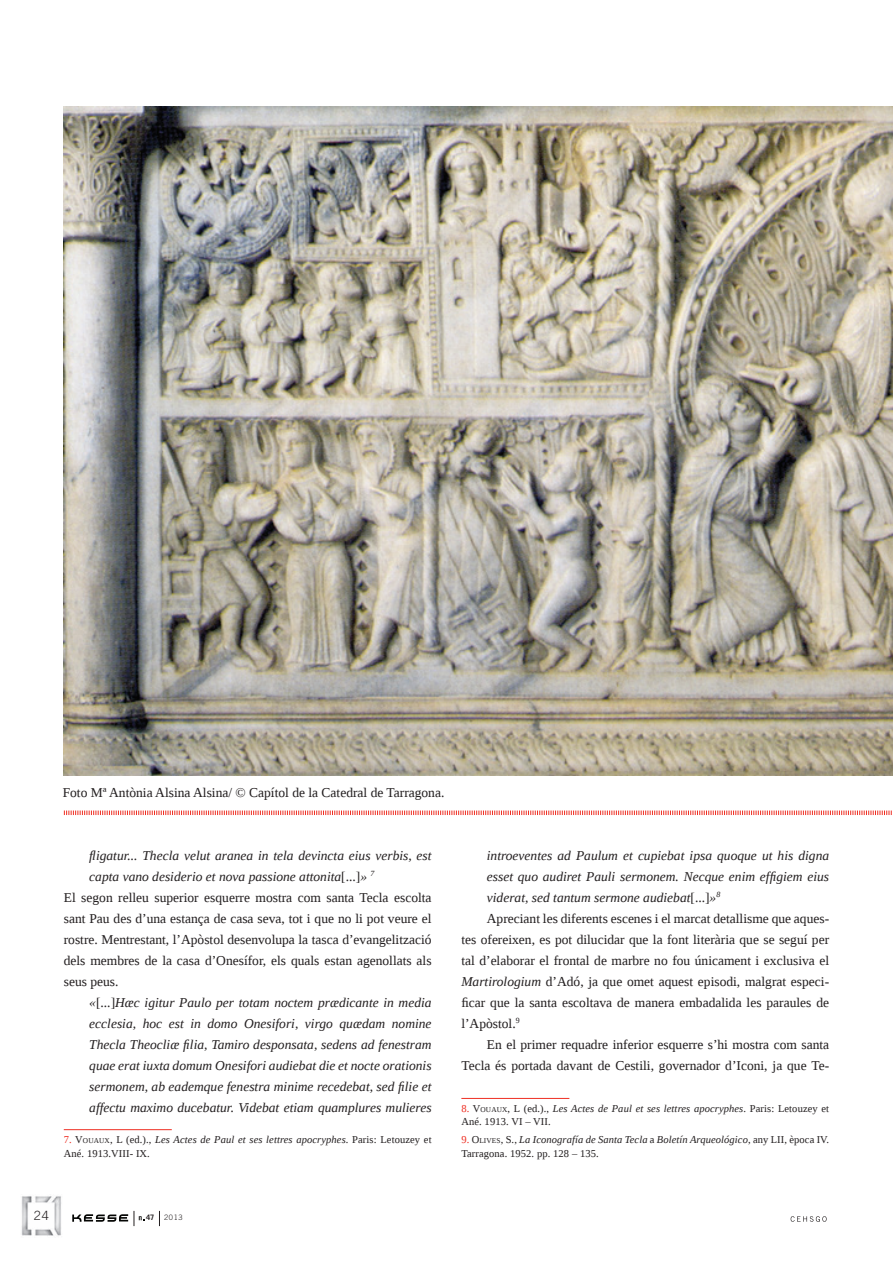
<style>
.page{position:relative;width:893px;height:1263px;background:#fff}
.page>*{position:absolute;margin:0;border:0;box-sizing:border-box;transform-origin:0 0}
.t1{font:13.5px "Liberation Serif";color:#231f20}
.t2{font:italic 13.5px "Liberation Serif";color:#231f20}
.t3{font:300 12.75px "Trade Gothic LT Std";color:#231f20}
.t4{font:10.5px/13.5px "Liberation Serif";letter-spacing:.01em;color:#231f20}
.t5{font:300 7.5px "Trade Gothic LT Std";color:#231f20}
.t6{font:700 7.5px "Trade Gothic LT Std";color:#231f20}
.s1{font-style:normal}
.s2{color:#ee2e22}
.s3{font-style:inherit}
.s4{font-size:7.35px}
.s5{font-style:italic}
</style>
<div class="page">
<svg style="left:72px;top:1214px;width:56px;height:8px"></svg>
<svg style="left:134px;top:1211px;width:10px;height:15px"></svg>
<svg style="left:159px;top:1211px;width:1px;height:15px"></svg>
<svg style="left:791px;top:1216px;width:36px;height:6px"></svg>
<img style="left:21px;top:1196px;width:40px;height:40px">
<hr style="left:461px;top:1098px;width:108px;height:1px;background:#ee2e22">
<hr style="left:64px;top:1129px;width:108px;height:1px;background:#ee2e22">
<img style="left:64px;top:106px;width:829px;height:669px">
<svg style="left:64px;top:810px;width:828px;height:5px"></svg>
<p class="t1" style="left:63px;top:784px;width:383px">Foto Mª Antònia Alsina Alsina/ © Capítol de la Catedral de Tarragona.</p>
<p class="t2" style="left:89px;top:847px;width:344px">fligatur... Thecla velut aranea in tela devincta eius verbis, est</p>
<p class="t2" style="left:89px;top:868px;width:287px">capta vano desiderio et nova passione attonita<span class="s1">[...]</span>» <sup>7</sup></p>
<p class="t1" style="left:64px;top:889px;width:369px">El segon relleu superior esquerre mostra com santa Tecla escolta</p>
<p class="t1" style="left:64px;top:910px;width:369px">sant Pau des d’una estança de casa seva, tot i que no li pot veure el</p>
<p class="t1" style="left:64px;top:931px;width:369px">rostre. Mentrestant, l’Apòstol desenvolupa la tasca d’evangelització</p>
<p class="t1" style="left:64px;top:952px;width:369px">dels membres de la casa d’Onesífor, els quals estan agenollats als</p>
<p class="t1" style="left:64px;top:973px;width:56px">seus peus.</p>
<p class="t2" style="left:89px;top:994px;width:344px">«<span class="s1">[...]</span>Hæc igitur Paulo per totam noctem prædicante in media</p>
<p class="t2" style="left:89px;top:1015px;width:344px">ecclesia, hoc est in domo Onesifori, virgo quædam nomine</p>
<p class="t2" style="left:89px;top:1036px;width:344px">Thecla Theocliæ filia, Tamiro desponsata, sedens ad fenestram</p>
<p class="t2" style="left:89px;top:1057px;width:344px">quae erat iuxta domum Onesifori audiebat die et nocte orationis</p>
<p class="t2" style="left:89px;top:1078px;width:344px">sermonem, ab eademque fenestra minime recedebat, sed filie et</p>
<p class="t2" style="left:89px;top:1099px;width:344px">affectu maximo ducebatur. Videbat etiam quamplures mulieres</p>
<p class="t4" style="left:64px;top:1133px;width:369px"><span class="s2">7</span><span class="s2">.</span> <span class="s3">V</span><span class="s4">OUAUX</span><span class="s3">, L</span> (ed.)., <span class="s5">Les Actes de Paul et ses lettres apocryphes</span>. Paris: Letouzey et<br>Ané. 1913.VIII- IX.</p>
<p class="t2" style="left:487px;top:847px;width:344px">introeventes ad Paulum et cupiebat ipsa quoque ut his digna</p>
<p class="t2" style="left:487px;top:868px;width:344px">esset quo audiret Pauli sermonem. Necque enim effigiem eius</p>
<p class="t2" style="left:487px;top:889px;width:235px">viderat, sed tantum sermone audiebat<span class="s1">[...]</span>»<sup>8</sup></p>
<p class="t1" style="left:487px;top:910px;width:344px">Apreciant les diferents escenes i el marcat detallisme que aques-</p>
<p class="t1" style="left:461px;top:931px;width:369px">tes ofereixen, es pot dilucidar que la font literària que se seguí per</p>
<p class="t1" style="left:461px;top:952px;width:369px">tal d’elaborar el frontal de marbre no fou únicament i exclusiva el</p>
<p class="t1" style="left:461px;top:973px;width:369px"><span class="s5">Martirologium</span> d’Adó, ja que omet aquest episodi, malgrat especi-</p>
<p class="t1" style="left:461px;top:994px;width:369px">ficar que la santa escoltava de manera embadalida les paraules de</p>
<p class="t1" style="left:461px;top:1015px;width:60px">l’Apòstol.<sup>9</sup></p>
<p class="t1" style="left:487px;top:1036px;width:344px">En el primer requadre inferior esquerre s’hi mostra com santa</p>
<p class="t1" style="left:461px;top:1057px;width:369px">Tecla és portada davant de Cestili, governador d’Iconi, ja que Te-</p>
<p class="t4" style="left:461px;top:1101px;width:369px"><span class="s2">8</span><span class="s2">.</span> <span class="s3">V</span><span class="s4">OUAUX</span><span class="s3">, L</span> (ed.)., <span class="s5">Les Actes de Paul et ses lettres apocryphes</span>. Paris: Letouzey et<br>Ané. 1913. VI – VII.</p>
<p class="t4" style="left:461px;top:1133px;width:369px"><span class="s2">9</span><span class="s2">.</span> <span class="s3">O</span><span class="s4">LIVES</span><span class="s3">, S</span>., <span class="s5">La Iconografía de Santa Tecla</span> a <span class="s5">Boletín Arqueológico</span>, any LII, època IV.<br>Tarragona. 1952. pp. 128 – 135.</p>
<p class="t3" style="left:34px;top:1208px;width:16px">24</p>
<p class="t6" style="left:146px;top:1213px;width:10px">47</p>
<p class="t5" style="left:164px;top:1213px;width:20px">2013</p>
</div>
